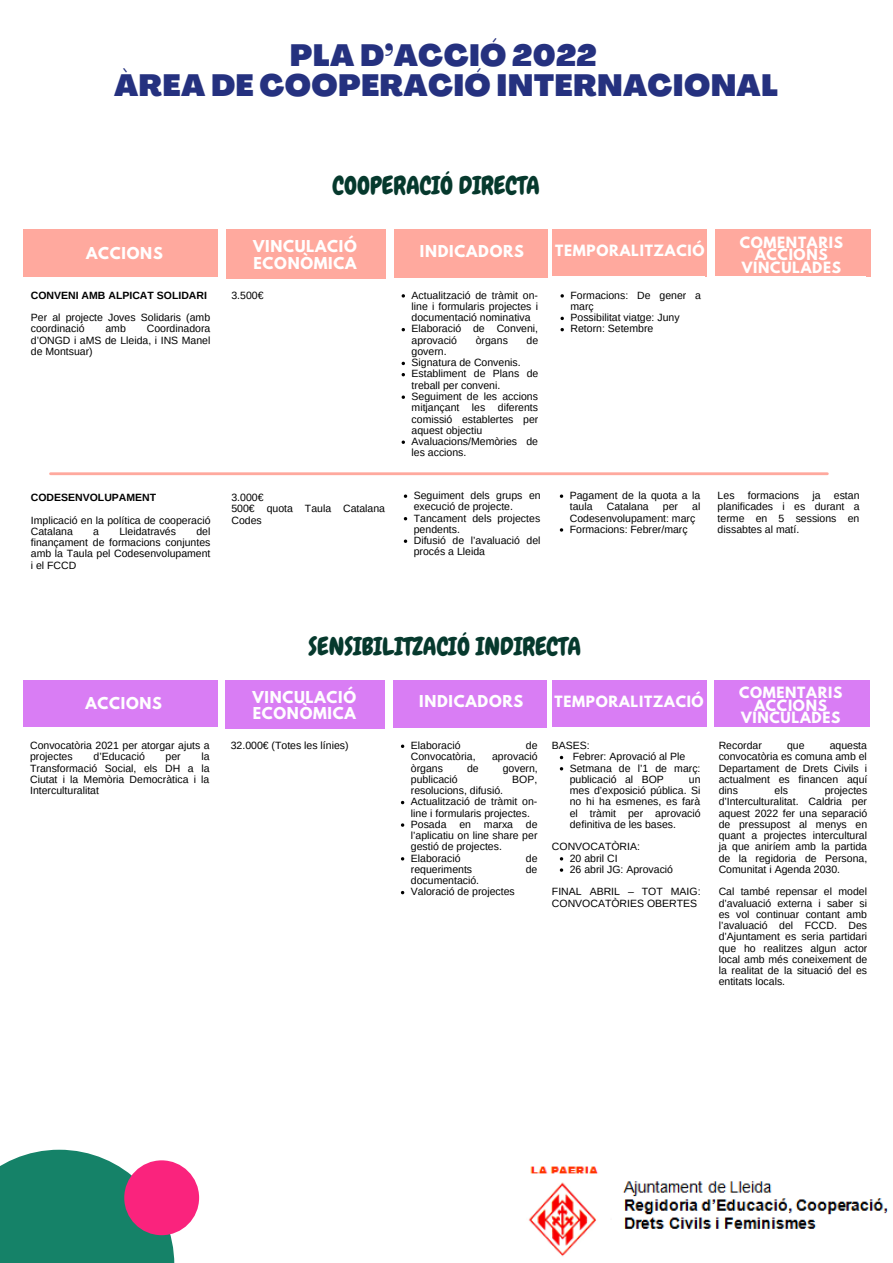
<style>
.page{position:relative;width:893px;height:1263px;background:#fff}
.page>*{position:absolute;margin:0;border:0;box-sizing:border-box;transform-origin:0 0}
.t1{font:900 30.22px "Agrandir";letter-spacing:.01em;color:#25317f}
.t2{font:24.75px "Chewy";color:#06392d}
.t3{font:700 14.55px/16.4px "League Spartan";letter-spacing:.05em;color:#fff}
.t4{font:700 13.8px/12.4px "League Spartan";letter-spacing:.05em;color:#fff;text-align:center}
.t5{font:10.5px/11.2px "Arimo";color:#000}
.t6{font:700 10.5px "Arimo";color:#000}
</style>
<div class="page">
<svg style="left:0;top:1150px;width:174px;height:113px;background:#298c75"></svg>
<div style="left:124px;top:1160px;width:75px;height:75px;background:#fa237d;border-radius:50%"></div>
<img style="left:529px;top:1166px;width:359px;height:91px">
<div style="left:226px;top:230px;width:160px;height:48px;background:#ffa99e"></div>
<div style="left:715px;top:230px;width:155px;height:48px;background:#ffa99e"></div>
<div style="left:552px;top:230px;width:155px;height:47px;background:#ffa99e"></div>
<div style="left:23px;top:230px;width:195px;height:47px;background:#ffa99e"></div>
<div style="left:715px;top:277px;width:155px;height:300px;background:#fff"></div>
<hr style="left:51px;top:472px;width:776px;height:3px;background:#ffa99e">
<svg style="left:401px;top:294px;width:4px;height:4px"></svg>
<svg style="left:401px;top:328px;width:4px;height:3px"></svg>
<svg style="left:401px;top:362px;width:4px;height:3px"></svg>
<svg style="left:401px;top:373px;width:4px;height:3px"></svg>
<svg style="left:401px;top:395px;width:4px;height:4px"></svg>
<svg style="left:401px;top:440px;width:4px;height:4px"></svg>
<svg style="left:560px;top:294px;width:4px;height:4px"></svg>
<svg style="left:560px;top:317px;width:4px;height:3px"></svg>
<svg style="left:560px;top:328px;width:4px;height:3px"></svg>
<div style="left:394px;top:230px;width:153px;height:47px;background:#ffa99e"></div>
<svg style="left:404px;top:494px;width:3px;height:4px"></svg>
<svg style="left:404px;top:539px;width:3px;height:4px"></svg>
<svg style="left:560px;top:494px;width:3px;height:4px"></svg>
<svg style="left:560px;top:528px;width:3px;height:4px"></svg>
<div style="left:226px;top:680px;width:159px;height:49px;background:#d97df4"></div>
<div style="left:714px;top:680px;width:155px;height:49px;background:#d97df4"></div>
<div style="left:552px;top:680px;width:154px;height:47px;background:#d97df4"></div>
<div style="left:23px;top:680px;width:194px;height:47px;background:#d97df4"></div>
<div style="left:714px;top:727px;width:155px;height:300px;background:#fff"></div>
<svg style="left:401px;top:744px;width:3px;height:4px"></svg>
<svg style="left:401px;top:823px;width:3px;height:4px"></svg>
<svg style="left:560px;top:868px;width:3px;height:4px"></svg>
<div style="left:393px;top:680px;width:154px;height:47px;background:#d97df4"></div>
<p class="t1" style="left:290px;top:43px;width:308px">PLA D’ACCIÓ 2022</p>
<p class="t1" style="left:114px;top:73px;width:665px">ÀREA DE COOPERACIÓ INTERNACIONAL</p>
<p class="t2" style="left:332px;top:169px;width:209px">COOPERACIÓ DIRECTA</p>
<p class="t3" style="left:253px;top:240px;width:105px">VINCULACIÓ<br>ECONÒMICA</p>
<p class="t3" style="left:86px;top:247px;width:78px">ACCIONS</p>
<p class="t4" style="left:555px;top:246px;width:151px">TEMPORALITZACIÓ</p>
<p class="t4" style="left:739px;top:238px;width:105px">COMENTARIS</p>
<p class="t3" style="left:420px;top:245px;width:106px">INDICADORS</p>
<p class="t4" style="left:742px;top:250px;width:101px">ACCIONS<br>VINCULADES</p>
<p class="t6" style="left:31px;top:289px;width:178px">CONVENI AMB ALPICAT SOLIDARI</p>
<p class="t5" style="left:31px;top:312px;width:181px">Per al projecte Joves Solidaris (amb coordinació</p>
<p class="t5" style="left:31px;top:323px;width:181px;text-align:justify;text-indent:116px">Coordinadora d’ONGD i aMS de Lleida, i INS Manel de Montsuar)</p>
<p class="t5" style="left:105px;top:323px;width:22px">amb</p>
<p class="t6" style="left:31px;top:492px;width:127px">CODESENVOLUPAMENT</p>
<p class="t5" style="left:31px;top:514px;width:181px">Implicació en la política de cooperació<br>Catalana</p>
<p class="t5" style="left:93px;top:526px;width:7px">a</p>
<p class="t5" style="left:119px;top:526px;width:58px">Lleidatravés</p>
<p class="t5" style="left:31px;top:526px;width:181px;text-align:justify;text-indent:166px">del finançament de formacions conjuntes amb la Taula pel Codesenvolupament i el FCCD</p>
<p class="t5" style="left:231px;top:289px;width:34px">3.500€</p>
<p class="t5" style="left:411px;top:289px;width:128px;text-align:justify">Actualització de tràmit on&shy;line i formularis projectes i documentació nominativa</p>
<p class="t5" style="left:411px;top:323px;width:128px">Elaboració de Conveni, aprovació</p>
<p class="t5" style="left:476px;top:334px;width:34px">òrgans</p>
<p class="t5" style="left:526px;top:334px;width:13px">de</p>
<p class="t5" style="left:231px;top:492px;width:34px">3.000€</p>
<p class="t5" style="left:231px;top:503px;width:155px">500€ quota Taula Catalana<br>Codes</p>
<p class="t5" style="left:411px;top:346px;width:37px">govern.</p>
<p class="t5" style="left:411px;top:357px;width:111px">Signatura de Convenis.</p>
<p class="t5" style="left:411px;top:368px;width:128px">Establiment de Plans de treball per conveni.</p>
<p class="t5" style="left:411px;top:391px;width:128px;text-align:justify">Seguiment de les accions mitjançant les diferents comissió establertes per aquest objectiu</p>
<p class="t5" style="left:411px;top:436px;width:128px">Avaluacions/Memòries de les accions.</p>
<p class="t5" style="left:414px;top:490px;width:128px">Seguiment dels grups en execució de projecte.</p>
<p class="t5" style="left:414px;top:512px;width:128px">Tancament dels projectes pendents.</p>
<p class="t5" style="left:414px;top:535px;width:128px">Difusió de l’avaluació del procés a Lleida</p>
<p class="t5" style="left:570px;top:289px;width:132px">Formacions: De gener a març</p>
<p class="t5" style="left:570px;top:312px;width:111px">Possibilitat viatge: Juny</p>
<p class="t5" style="left:570px;top:323px;width:84px">Retorn: Setembre</p>
<p class="t5" style="left:570px;top:490px;width:132px">Pagament de la quota a la taula</p>
<p class="t5" style="left:570px;top:501px;width:132px;text-indent:122px">al<br>Codesenvolupament: març</p>
<p class="t5" style="left:570px;top:523px;width:119px">Formacions: Febrer/març</p>
<p class="t5" style="left:607px;top:501px;width:44px">Catalana</p>
<p class="t5" style="left:663px;top:501px;width:17px">per</p>
<p class="t5" style="left:717px;top:490px;width:18px">Les</p>
<p class="t5" style="left:748px;top:490px;width:53px">formacions</p>
<p class="t5" style="left:812px;top:490px;width:10px">ja</p>
<p class="t5" style="left:717px;top:490px;width:144px;text-align:justify;text-indent:116px">estan planificades i es durant a terme en 5 sessions en dissabtes al matí.</p>
<p class="t2" style="left:308px;top:630px;width:274px">SENSIBILITZACIÓ INDIRECTA</p>
<p class="t3" style="left:252px;top:690px;width:105px">VINCULACIÓ<br>ECONÒMICA</p>
<p class="t3" style="left:85px;top:697px;width:78px">ACCIONS</p>
<p class="t4" style="left:554px;top:697px;width:151px">TEMPORALITZACIÓ</p>
<p class="t4" style="left:739px;top:688px;width:105px">COMENTARIS</p>
<p class="t3" style="left:419px;top:695px;width:106px">INDICADORS</p>
<p class="t4" style="left:741px;top:701px;width:101px">ACCIONS<br>VINCULADES</p>
<p class="t5" style="left:30px;top:740px;width:181px">Convocatòria 2021 per atorgar ajuts a projectes</p>
<p class="t5" style="left:93px;top:751px;width:53px">d’Educació</p>
<p class="t5" style="left:166px;top:751px;width:17px">per</p>
<p class="t5" style="left:30px;top:751px;width:181px;text-align:justify;text-indent:171px">la Transformació Social, els DH a la Ciutat i la Memòria Democràtica i la Interculturalitat</p>
<p class="t5" style="left:231px;top:740px;width:119px">32.000€ (Totes les línies)</p>
<p class="t5" style="left:411px;top:740px;width:51px">Elaboració</p>
<p class="t5" style="left:526px;top:740px;width:13px">de</p>
<p class="t5" style="left:411px;top:751px;width:66px">Convocatòria,</p>
<p class="t5" style="left:492px;top:751px;width:47px">aprovació</p>
<p class="t5" style="left:411px;top:762px;width:34px">òrgans</p>
<p class="t5" style="left:467px;top:762px;width:13px">de</p>
<p class="t5" style="left:503px;top:762px;width:37px">govern,</p>
<p class="t5" style="left:411px;top:773px;width:48px">publicació</p>
<p class="t5" style="left:512px;top:773px;width:27px">BOP,</p>
<p class="t5" style="left:411px;top:785px;width:94px">resolucions, difusió.</p>
<p class="t5" style="left:411px;top:796px;width:128px">Actualització de tràmit on&shy;line i formularis projectes.</p>
<p class="t5" style="left:411px;top:819px;width:128px;text-align:justify">Posada en marxa de l’aplicatiu on line share per gestió de projectes.</p>
<p class="t5" style="left:411px;top:852px;width:51px">Elaboració</p>
<p class="t5" style="left:526px;top:852px;width:13px">de</p>
<p class="t5" style="left:411px;top:864px;width:63px">requeriments</p>
<p class="t5" style="left:526px;top:864px;width:13px">de</p>
<p class="t5" style="left:411px;top:875px;width:70px">documentació.</p>
<p class="t5" style="left:411px;top:886px;width:105px">Valoració de projectes</p>
<p class="t5" style="left:552px;top:740px;width:39px">BASES:</p>
<p class="t5" style="left:573px;top:751px;width:114px">Febrer: Aprovació al Ple</p>
<p class="t5" style="left:570px;top:762px;width:132px">Setmana de l’1 de març: publicació al BOP</p>
<p class="t5" style="left:570px;top:773px;width:132px;text-align:justify;text-indent:119px">un mes d’exposició pública. Si no hi ha esmenes, es farà el tràmit per aprovació definitiva de les bases.</p>
<p class="t5" style="left:570px;top:852px;width:49px">20 abril CI</p>
<p class="t5" style="left:570px;top:864px;width:105px">26 abril JG: Aprovació</p>
<p class="t5" style="left:552px;top:841px;width:90px">CONVOCATÒRIA:</p>
<p class="t5" style="left:552px;top:886px;width:150px">FINAL ABRIL – TOT MAIG:<br>CONVOCATÒRIES OBERTES</p>
<p class="t5" style="left:718px;top:740px;width:45px">Recordar</p>
<p class="t5" style="left:787px;top:740px;width:19px">que</p>
<p class="t5" style="left:718px;top:740px;width:150px;text-align:justify;text-indent:111px">aquesta convocatòria es comuna amb el Departament de Drets Civils i actualment es financen aquí dins</p>
<p class="t5" style="left:718px;top:785px;width:150px;text-align:justify;text-indent:106px">projectes d’Interculturalitat. Caldria per aquest 2022 fer una separació de pressupost al menys en quant a projectes intercultural ja que aniríem amb la partida de la regidoria de Persona, Comunitat i Agenda 2030.</p>
<p class="t5" style="left:718px;top:886px;width:150px;text-align:justify">Cal també repensar el model d’avaluació externa i saber si es vol continuar contant amb l’avaluació del FCCD. Des d’Ajuntament es seria partidari que ho realitzes algun actor local amb més coneixement de la realitat de la situació del es entitats locals.</p>
<p class="t5" style="left:774px;top:785px;width:15px">els</p>
</div>
